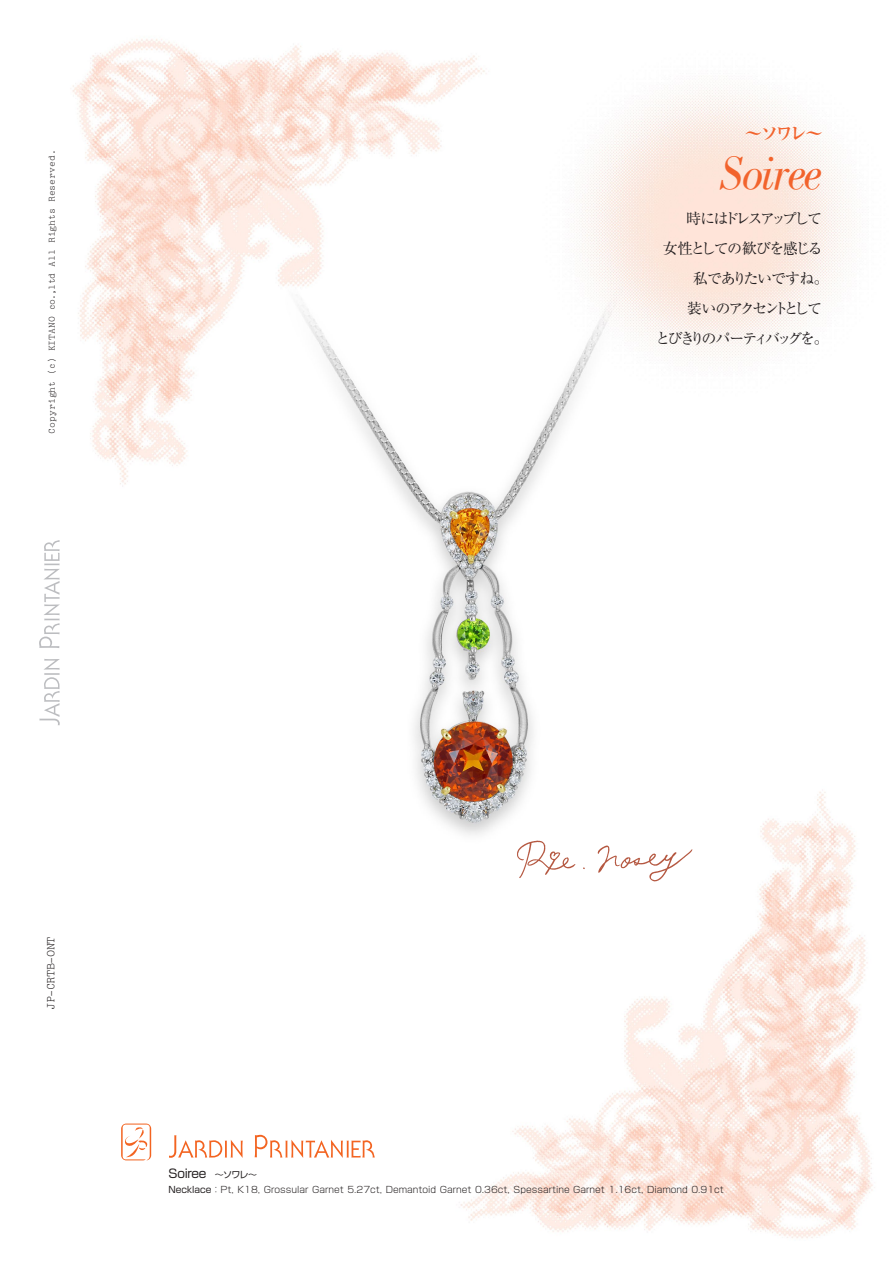
<style>
.page{position:relative;width:893px;height:1263px;background:#fff}
.page>*{position:absolute;margin:0;border:0;box-sizing:border-box;transform-origin:0 0}
.t1{font:48px "Bodoni Book SSK Italic";letter-spacing:-.025em;color:#f2632c}
.t2{font:700 18px "Ryumin Pro";color:#f2632c}
.t3{font:15px "Ryumin Pro";letter-spacing:-.21em;color:#231f20}
.t4{font:15px "Ryumin Pro";letter-spacing:-.105em;color:#231f20}
.t5{font:15px "Ryumin Pro";letter-spacing:-.19em;color:#231f20}
.t6{font:15px "Ryumin Pro";letter-spacing:-.195em;color:#231f20}
.t7{font:15px "Ryumin Pro";letter-spacing:-.085em;color:#231f20}
.t8{font:12px "Shin Go Pro";letter-spacing:-.025em;color:#231f20}
.t9{font:12px "Pica 10 Pitch BT";letter-spacing:-.05em;color:#231f20}
.t10{font:9.75px "Pica 10 Pitch BT";color:#231f20}
.t11{font:300 9px "Shin Go Pro";color:#231f20}
.s1{font-size:9px}
.s2{font-weight:400}
</style>
<div class="page">
<img style="left:39px;top:39px;width:836px;height:1200px">
<svg style="left:40px;top:659px;width:20px;height:66px"></svg>
<svg style="left:39px;top:540px;width:21px;height:108px"></svg>
<svg style="left:169px;top:1135px;width:74px;height:23px"></svg>
<svg style="left:255px;top:1135px;width:120px;height:23px"></svg>
<svg style="left:121px;top:1123px;width:30px;height:37px"></svg>
<svg style="left:517px;top:841px;width:58px;height:37px"></svg>
<svg style="left:598px;top:845px;width:94px;height:36px"></svg>
<p class="t10" style="left:46px;top:434px;width:286px;rotate:-90deg">Copyright (c) KITANO co.,ltd All Rights Reserved.</p>
<h2 class="t2" style="left:744px;top:119px;width:80px">～ソワレ～</h2>
<h1 class="t1" style="left:720px;top:146px;width:103px">Soiree</h1>
<h3 class="t5" style="left:686px;top:206px;width:137px">時にはドレスアップして</h3>
<h3 class="t4" style="left:663px;top:236px;width:161px">女性としての歓びを感じる</h3>
<h3 class="t7" style="left:693px;top:266px;width:137px">私でありたいですね。</h3>
<h3 class="t6" style="left:687px;top:296px;width:136px">装いのアクセントとして</h3>
<h3 class="t3" style="left:656px;top:326px;width:175px">とびきりのパーティバッグを。</h3>
<h3 class="t9" style="left:44px;top:1010px;width:75px;rotate:-90deg">JP-CRTB-ONT</h3>
<h3 class="t8" style="left:169px;top:1163px;width:90px">Soiree <span class="s1">～ソワレ～</span></h3>
<p class="t11" style="left:169px;top:1182px;width:557px"><span class="s2">Necklace</span>：Pt, K18, Grossular Garnet 5.27ct, Demantoid Garnet 0.36ct, Spessartine Garnet 1.16ct, Diamond 0.91ct</p>
</div>
